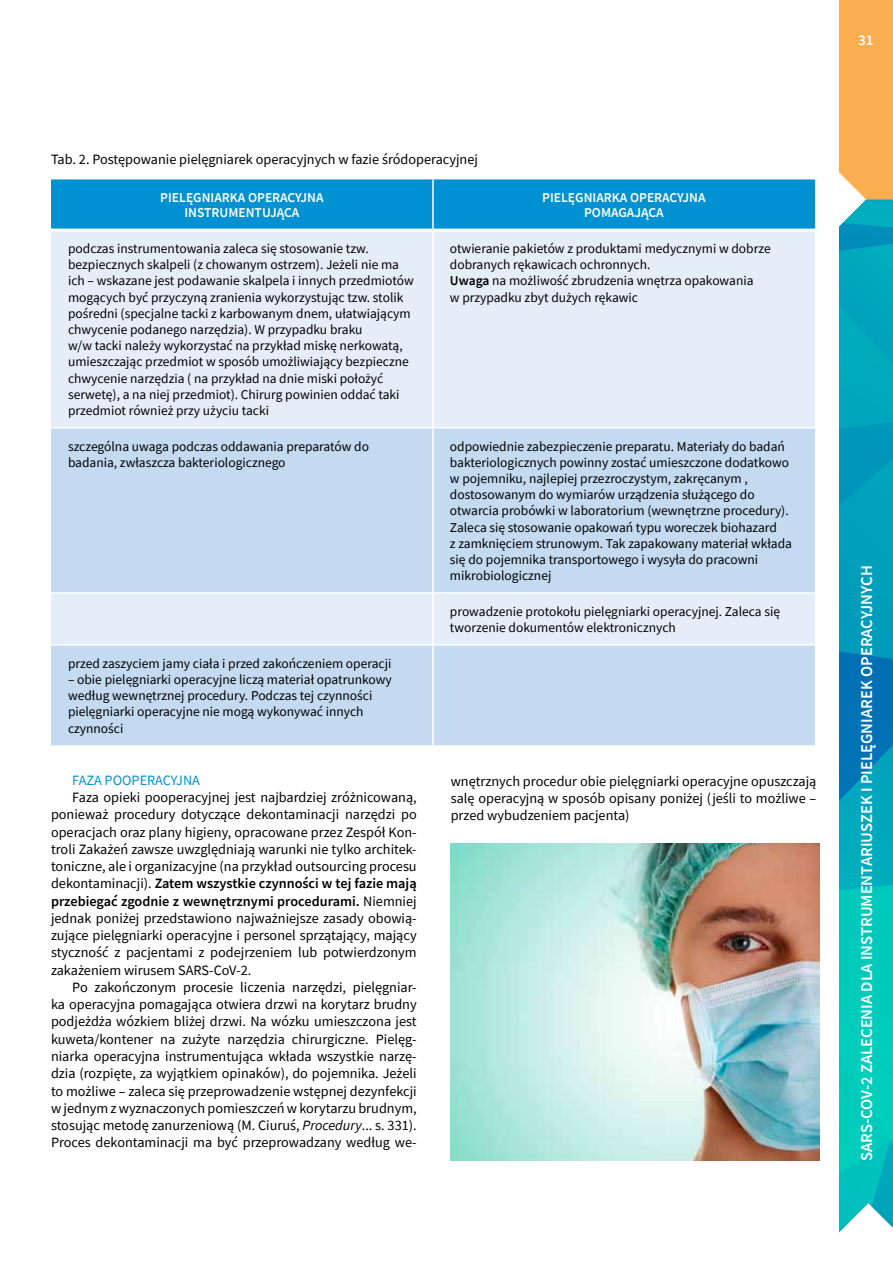
<style>
.page{position:relative;width:893px;height:1263px;background:#fff}
.page>*{position:absolute;margin:0;border:0;box-sizing:border-box;transform-origin:0 0}
.t1{font:600 16.5px "Source Sans Pro";color:#fff}
.t2{font:600 15px "Source Sans Pro";color:#fff}
.t3{font:14.25px/17.2px "Source Sans Pro";color:#000;text-align:justify}
.t4{font:14.25px "Source Sans Pro";color:#0091d2}
.t5{font:13.5px/16.2px "Source Sans Pro";color:#000}
.t6{font:600 13.5px/15px "Source Sans Pro";color:#fff;text-align:center}
.s1{font-weight:600}
.s2{font-style:italic}
</style>
<div class="page">
<svg style="left:839px;top:0;width:54px;height:1233px;background:#2dabab"></svg>
<div style="left:51px;top:179px;width:764px;height:50px;background:#0091d2"></div>
<div style="left:51px;top:232px;width:764px;height:195px;background:#e5eef8"></div>
<svg style="left:51px;top:428px;width:764px;height:317px;background:#c9ddf2"></svg>
<hr style="left:432px;top:230px;width:2px;height:197px;background:#fff">
<hr style="left:432px;top:428px;width:2px;height:164px;background:#fff">
<hr style="left:51px;top:592px;width:382px;height:2px;background:#fff">
<hr style="left:433px;top:592px;width:382px;height:2px;background:#fff">
<hr style="left:432px;top:594px;width:2px;height:50px;background:#fff">
<hr style="left:51px;top:644px;width:382px;height:2px;background:#fff">
<hr style="left:433px;top:644px;width:382px;height:2px;background:#fff">
<hr style="left:432px;top:646px;width:2px;height:99px;background:#fff">
<hr style="left:432px;top:179px;width:2px;height:51px;background:#fff">
<img style="left:451px;top:843px;width:368px;height:318px">
<p class="t2" style="left:858px;top:30px;width:17px">31</p>
<p class="t3" style="left:51px;top:150px;width:428px">Tab. 2. Postępowanie pielęgniarek operacyjnych w fazie śródoperacyjnej</p>
<p class="t6" style="left:160px;top:190px;width:165px">PIELĘGNIARKA OPERACYJNA<br>INSTRUMENTUJĄCA</p>
<p class="t6" style="left:542px;top:190px;width:165px">PIELĘGNIARKA OPERACYJNA<br>POMAGAJĄCA</p>
<p class="t5" style="left:68px;top:240px;width:347px">podczas instrumentowania zaleca się stosowanie tzw. bezpiecznych skalpeli (z chowanym ostrzem). Jeżeli nie ma ich – wskazane jest podawanie skalpela i innych przedmiotów mogących być przyczyną zranienia wykorzystując tzw. stolik pośredni (specjalne tacki z karbowanym dnem, ułatwiającym chwycenie podanego narzędzia). W przypadku braku<br>w/w tacki należy wykorzystać na przykład miskę nerkowatą, umieszczając przedmiot w sposób umożliwiający bezpieczne chwycenie narzędzia ( na przykład na dnie miski położyć serwetę), a na niej przedmiot). Chirurg powinien oddać taki przedmiot również przy użyciu tacki</p>
<p class="t5" style="left:450px;top:240px;width:322px">otwieranie pakietów z produktami medycznymi w dobrze dobranych rękawicach ochronnych.<br><span class="s1">Uwaga</span> na możliwość zbrudzenia wnętrza opakowania<br>w przypadku zbyt dużych rękawic</p>
<p class="t5" style="left:68px;top:438px;width:303px">szczególna uwaga podczas oddawania preparatów do badania, zwłaszcza bakteriologicznego</p>
<p class="t5" style="left:450px;top:438px;width:344px">odpowiednie zabezpieczenie preparatu. Materiały do badań bakteriologicznych powinny zostać umieszczone dodatkowo w pojemniku, najlepiej przezroczystym, zakręcanym , dostosowanym do wymiarów urządzenia służącego do otwarcia probówki w laboratorium (wewnętrzne procedury).<br>Zaleca się stosowanie opakowań typu woreczek biohazard<br>z zamknięciem strunowym. Tak zapakowany materiał wkłada się do pojemnika transportowego i wysyła do pracowni mikrobiologicznej</p>
<p class="t5" style="left:450px;top:603px;width:332px">prowadzenie protokołu pielęgniarki operacyjnej. Zaleca się tworzenie dokumentów elektronicznych</p>
<p class="t5" style="left:68px;top:655px;width:325px">przed zaszyciem jamy ciała i przed zakończeniem operacji</p>
<p class="t5" style="left:68px;top:671px;width:325px">– obie pielęgniarki operacyjne liczą materiał opatrunkowy według wewnętrznej procedury. Podczas tej czynności pielęgniarki operacyjne nie mogą wykonywać innych czynności</p>
<p class="t4" style="left:72px;top:771px;width:129px">FAZA POOPERACYJNA</p>
<p class="t3" style="left:51px;top:789px;width:367px;text-indent:21px">Faza opieki pooperacyjnej jest najbardziej zróżnicowaną, ponieważ procedury dotyczące dekontaminacji narzędzi po operacjach oraz plany higieny, opracowane przez Zespół Kon&shy;troli Zakażeń zawsze uwzględniają warunki nie tylko architek&shy;toniczne, ale i organizacyjne (na przykład outsourcing procesu dekontaminacji). <span class="s1">Zatem wszystkie czynności w tej fazie mają przebiegać zgodnie z wewnętrznymi procedurami.</span> Niemniej jednak poniżej przedstawiono najważniejsze zasady obowią&shy;zujące pielęgniarki operacyjne i personel sprzątający, mający styczność z pacjentami z podejrzeniem lub potwierdzonym zakażeniem wirusem SARS-CoV-2.</p>
<p class="t3" style="left:51px;top:978px;width:367px;text-indent:21px">Po zakończonym procesie liczenia narzędzi, pielęgniar&shy;ka operacyjna pomagająca otwiera drzwi na korytarz brudny podjeżdża wózkiem bliżej drzwi. Na wózku umieszczona jest kuweta/kontener na zużyte narzędzia chirurgiczne. Pielęg&shy;niarka operacyjna instrumentująca wkłada wszystkie narzę&shy;dzia (rozpięte, za wyjątkiem opinaków), do pojemnika. Jeżeli to możliwe – zaleca się przeprowadzenie wstępnej dezynfekcji w jednym z wyznaczonych pomieszczeń w korytarzu brudnym, stosując metodę zanurzeniową (M. Ciuruś, <span class="s2">Procedury</span>... s. 331).<br>Proces dekontaminacji ma być przeprowadzany według we-</p>
<p class="t3" style="left:451px;top:772px;width:367px">wnętrznych procedur obie pielęgniarki operacyjne opuszczają salę operacyjną w sposób opisany poniżej (jeśli to możliwe – przed wybudzeniem pacjenta)</p>
<p class="t1" style="left:856px;top:1161px;width:597px;rotate:-90deg">SARS-COV-2 ZALECENIA DLA INSTRUMENTARIUSZEK I PIELĘGNIAREK OPERACYJNYCH</p>
</div>
